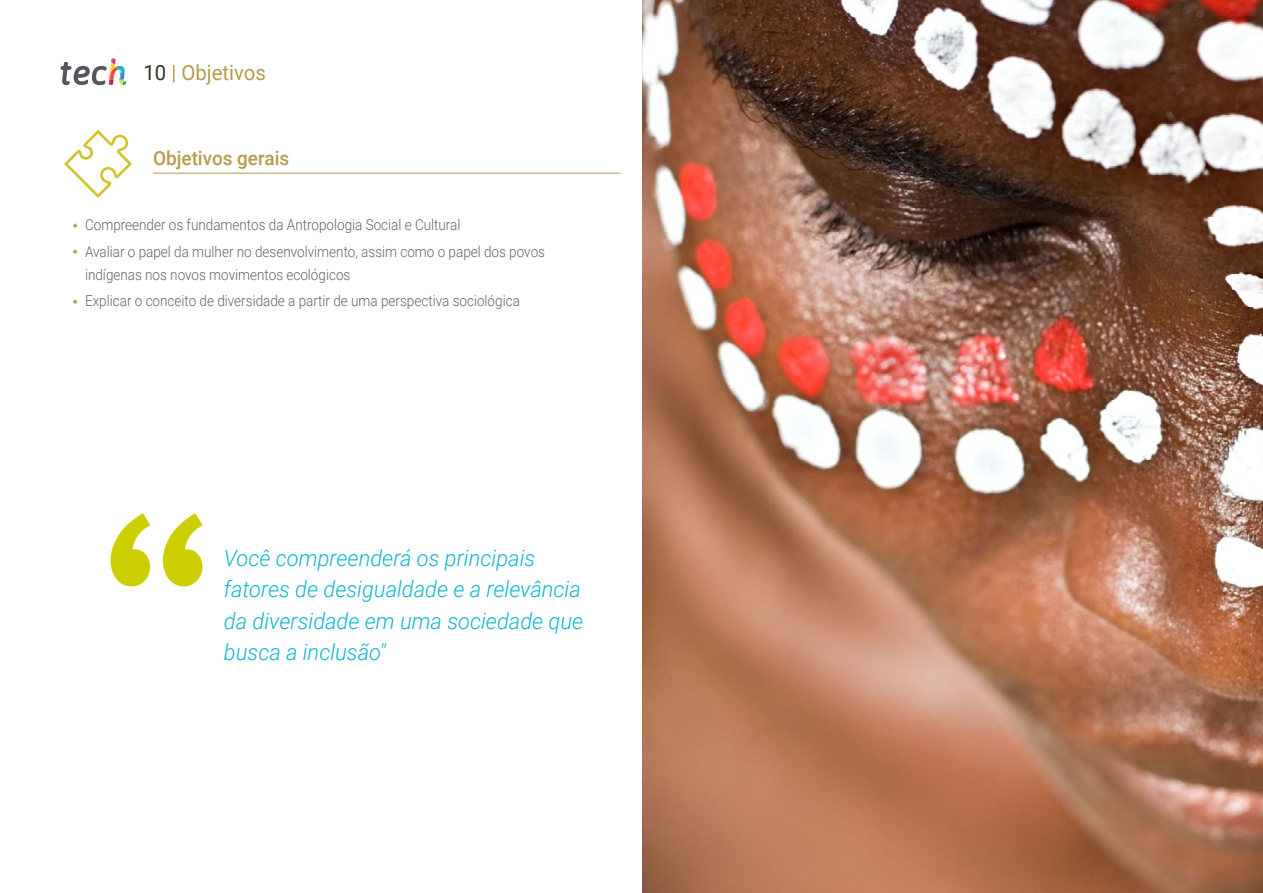
<style>
.page{position:relative;width:1263px;height:893px;background:#fff}
.page>*{position:absolute;margin:0;border:0;box-sizing:border-box;transform-origin:0 0}
.t1{font:italic 300 22.5px/31.5px "Roboto";color:#0fb6cf}
.t2{font:21px "Roboto";color:#b49c4b}
.t3{font:500 19.5px "Roboto";color:#b49c4b}
.t4{font:300 15px/26.7px "Roboto";color:#61646a;scale:.9 1}
.s1{color:#312e20}
</style>
<div class="page">
<hr style="left:153px;top:173px;width:468px;height:1px;background:#b49c4b">
<svg style="left:64px;top:130px;width:68px;height:68px"></svg>
<img style="left:642px;top:0;width:621px;height:893px">
<svg style="left:61px;top:58px;width:65px;height:28px"></svg>
<svg style="left:111px;top:513px;width:92px;height:73px"></svg>
<h2 class="t2" style="left:144px;top:57px;width:124px"><span class="s1">10</span> | Objetivos</h2>
<h3 class="t3" style="left:153px;top:144px;width:138px">Objetivos gerais</h3>
<p class="t4" style="left:85px;top:211px;width:513px">Compreender os fundamentos da Antropologia Social e Cultural<br>Avaliar o papel da mulher no desenvolvimento, assim como o papel dos povos</p>
<p class="t4" style="left:85px;top:260px;width:485px">indígenas nos novos movimentos ecológicos<br>Explicar o conceito de diversidade a partir de uma perspectiva sociológica</p>
<h1 class="t1" style="left:224px;top:541px;width:361px">Você compreenderá os principais fatores de desigualdade e a relevância da diversidade em uma sociedade que busca a inclusão"</h1>
</div>
